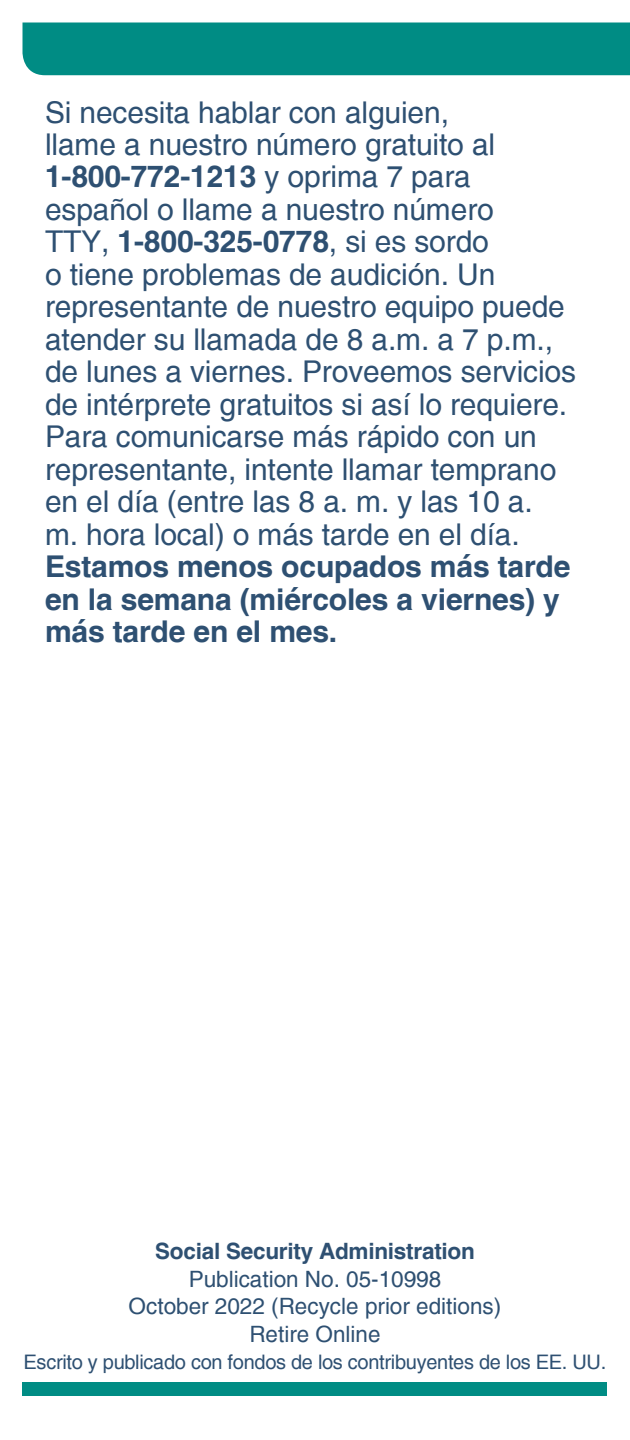
<style>
.page{position:relative;width:630px;height:1440px;background:#fff}
.page>*{position:absolute;margin:0;border:0;box-sizing:border-box;transform-origin:0 0}
.t1{font:30px/32.5px "Helvetica";letter-spacing:-.005em;color:#2e5072}
.t2{font:22.5px "Helvetica";color:#2e5072}
.t3{font:700 22.5px "Helvetica";letter-spacing:-.01em;color:#2e5072}
.t4{font:20px "Helvetica";letter-spacing:-.015em;color:#2e5072}
.s1{font-weight:700}
</style>
<div class="page">
<div style="left:22px;top:22px;width:608px;height:53px;background:#008c84"></div>
<div style="left:22px;top:1382px;width:586px;height:14px;background:#008c84"></div>
<p class="t1" style="left:45px;top:97px;width:533px">Si necesita hablar con alguien,<br>llame a nuestro número gratuito al <span class="s1">1-800-772-1213</span> y oprima 7 para español o llame a nuestro número<br>TTY, <span class="s1">1-800-325-0778</span>, si es sordo<br>o tiene problemas de audición. Un representante de nuestro equipo puede atender su llamada de 8 a.m. a 7 p.m., de lunes a viernes. Proveemos servicios de intérprete gratuitos si así lo requiere.<br>Para comunicarse más rápido con un representante, intente llamar temprano en el día (entre las 8 a. m. y las 10 a.<br>m. hora local) o más tarde en el día.<br><span class="s1">Estamos menos ocupados más tarde en la semana (miércoles a viernes) y más tarde en el mes.</span></p>
<p class="t3" style="left:155px;top:1237px;width:321px">Social Security Administration</p>
<p class="t2" style="left:189px;top:1266px;width:254px">Publication No. 05-10998</p>
<p class="t2" style="left:129px;top:1293px;width:374px">October 2022 (Recycle prior editions)</p>
<p class="t2" style="left:249px;top:1321px;width:133px">Retire Online</p>
<p class="t4" style="left:24px;top:1351px;width:584px">Escrito y publicado con fondos de los contribuyentes de los EE. UU.</p>
</div>
